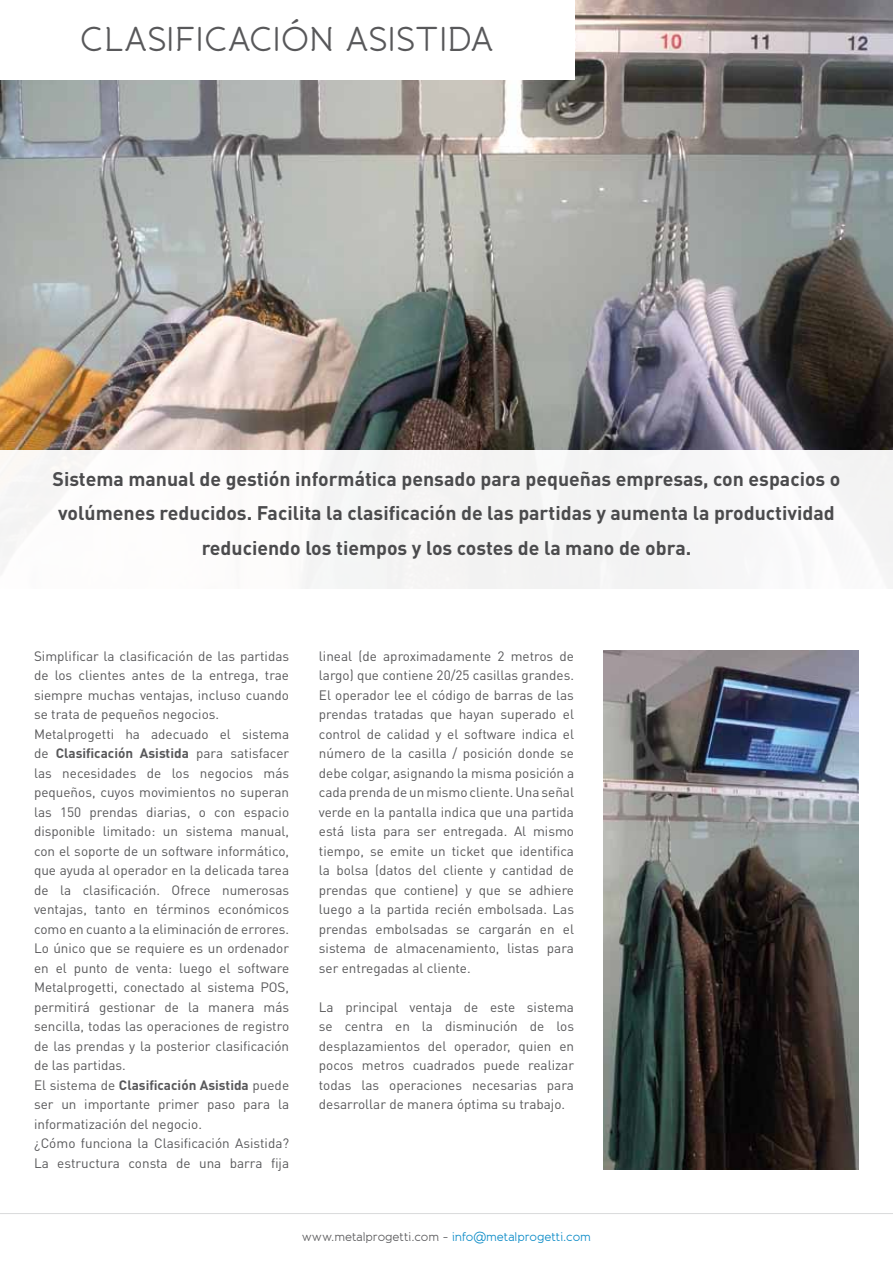
<style>
.page{position:relative;width:893px;height:1263px;background:#fff}
.page>*{position:absolute;margin:0;border:0;box-sizing:border-box;transform-origin:0 0}
.t1{font:34.5px "Banda";letter-spacing:-.015em;color:#58585a}
.t2{font:700 19.5px/34.5px "DIN Pro";color:#4b4b4d;text-align:center}
.t3{font:13.5px/19.5px "DIN Pro";color:#58585a;text-align:justify}
.t4{font:12px "Banda";letter-spacing:-.005em;color:#58585a}
.s1{font-weight:700}
.s2{color:#0789c6}
</style>
<div class="page">
<img style="left:0;top:0;width:893px;height:450px">
<div style="left:0;top:0;width:574px;height:79px;background:#fff"></div>
<div style="left:0;top:450px;width:893px;height:139px;background:#f6f6f7"></div>
<hr style="left:0;top:1213px;width:893px;height:1px;background:#d9dadb">
<img style="left:604px;top:651px;width:255px;height:518px">
<h1 class="t1" style="left:80px;top:18px;width:416px">CLASIFICACIÓN ASISTIDA</h1>
<h2 class="t2" style="left:52px;top:461px;width:789px">Sistema manual de gestión informática pensado para pequeñas empresas, con espacios o volúmenes reducidos. Facilita la clasificación de las partidas y aumenta la productividad reduciendo los tiempos y los costes de la mano de obra.</h2>
<p class="t3" style="left:34px;top:646px;width:257px;text-align:left">Simplificar la clasificación de las partidas de los clientes antes de la entrega, trae siempre muchas ventajas, incluso cuando se trata de pequeños negocios.<br>Metalprogetti ha adecuado el sistema de <span class="s1">Clasificación Asistida</span> para satisfacer las necesidades de los negocios más pequeños, cuyos movimientos no superan las 150 prendas diarias, o con espacio disponible limitado: un sistema manual, con el soporte de un software informático, que ayuda al operador en la delicada tarea de la clasificación. Ofrece numerosas ventajas, tanto en términos económicos como en cuanto a la eliminación de errores.<br>Lo único que se requiere es un ordenador en el punto de venta: luego el software Metalprogetti, conectado al sistema POS, permitirá gestionar de la manera más sencilla, todas las operaciones de registro de las prendas y la posterior clasificación de las partidas.<br>El sistema de <span class="s1">Clasificación Asistida</span> puede ser un importante primer paso para la informatización del negocio.<br>¿Cómo funciona la Clasificación Asistida?<br>La estructura consta de una barra fija</p>
<p class="t3" style="left:319px;top:646px;width:257px">lineal (de aproximadamente 2 metros de largo) que contiene 20/25 casillas grandes.<br>El operador lee el código de barras de las prendas tratadas que hayan superado el control de calidad y el software indica el número de la casilla / posición donde se debe colgar, asignando la misma posición a cada prenda de un mismo cliente. Una señal verde en la pantalla indica que una partida está lista para ser entregada. Al mismo tiempo, se emite un ticket que identifica la bolsa (datos del cliente y cantidad de prendas que contiene) y que se adhiere luego a la partida recién embolsada. Las prendas embolsadas se cargarán en el sistema de almacenamiento, listas para ser entregadas al cliente.</p>
<p class="t3" style="left:319px;top:996px;width:257px">La principal ventaja de este sistema se centra en la disminución de los desplazamientos del operador, quien en pocos metros cuadrados puede realizar todas las operaciones necesarias para desarrollar de manera óptima su trabajo.</p>
<p class="t4" style="left:302px;top:1229px;width:291px">www.metalprogetti.com - <span class="s2">info@metalprogetti.com</span></p>
</div>
